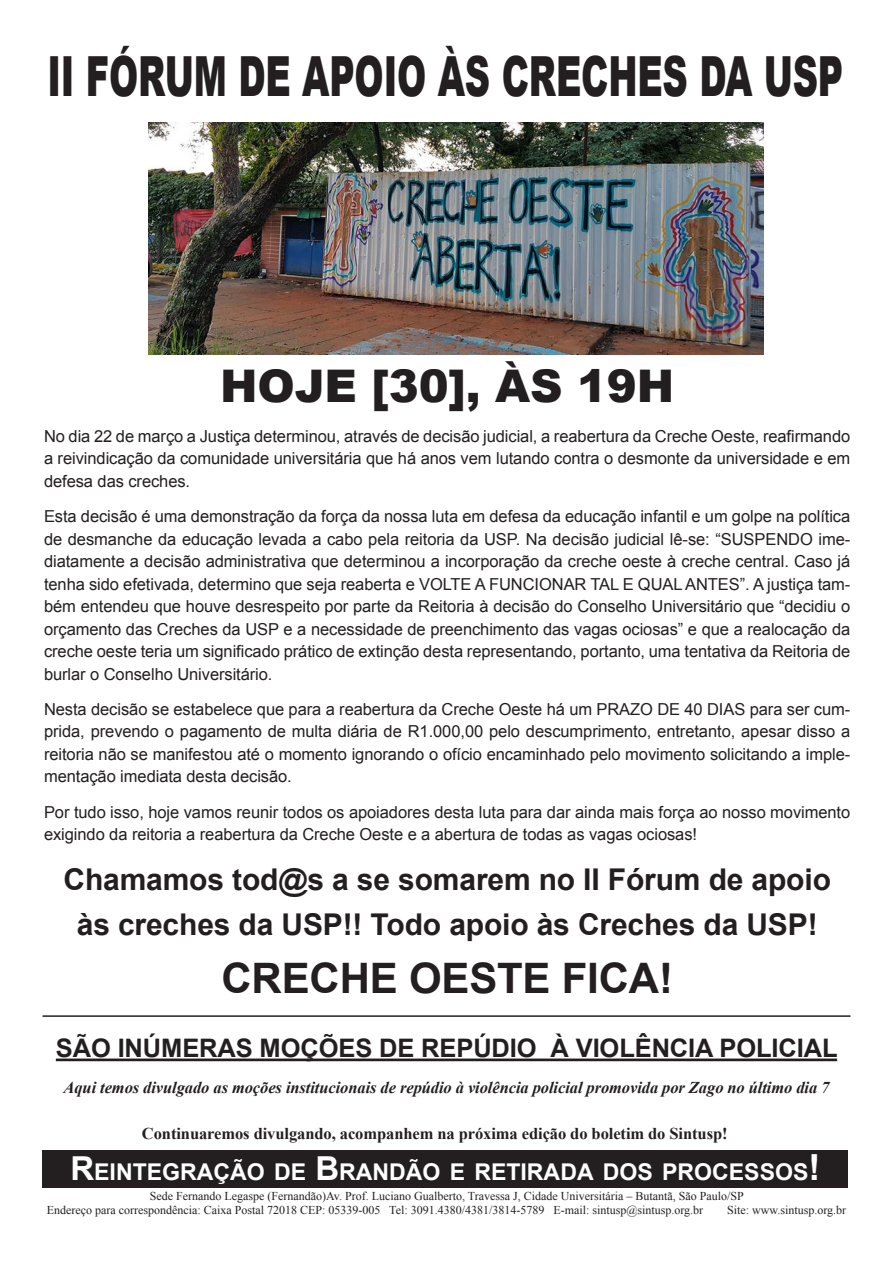
<style>
.page{position:relative;width:893px;height:1263px;background:#fff}
.page>*{position:absolute;margin:0;border:0;box-sizing:border-box;transform-origin:0 0}
.Título_3{font:900 55.35px "Arial";letter-spacing:-.005em;color:#231f20;scale:.63 1}
.Título_3-2{font:900 45px "Arial";letter-spacing:-.005em;color:#231f20}
.Título_3-3{font:700 42px "Arial";letter-spacing:-.005em;color:#231f20}
.Título_3-4{font:700 30px/45px "Arial";letter-spacing:-.005em;color:#231f20;text-align:center}
.Título_3-5{font:700 25.5px "Arial";letter-spacing:-.005em;color:#231f20}
.t1{font:700 23.1px "Arial";color:#fff}
.Título_3-6{font:16.5px/22.5px "Arial";letter-spacing:-.005em;color:#231f20;text-align:justify}
.Título_3-7{font:italic 700 16.5px "Times New Roman";letter-spacing:-.005em;color:#231f20}
.Título_3-8{font:700 16.5px "Times New Roman";letter-spacing:-.005em;color:#231f20}
.t2{font:12px/14.4px "Times New Roman";color:#231f20}
.s1{font-size:33px}
.s2{font-size:36px}
</style>
<div class="page">
<div style="left:43px;top:1150px;width:805px;height:37px;background:#231f20"></div>
<hr style="left:56px;top:1058px;width:781px;height:3px;background:#231f20">
<hr style="left:43px;top:1015px;width:807px;height:2px;background:#231f20">
<img style="left:148px;top:122px;width:615px;height:232px">
<p class="Título_3" style="left:47px;top:36px;width:1265px">II FÓRUM DE APOIO ÀS CRECHES DA USP</p>
<p class="Título_3-2" style="left:220px;top:354px;width:455px">HOJE [30], ÀS 19H</p>
<p class="Título_3-6" style="left:44px;top:425px;width:808px">No dia 22 de março a Justiça determinou, através de decisão judicial, a reabertura da Creche Oeste, reafirmando a reivindicação da comunidade universitária que há anos vem lutando contra o desmonte da universidade e em defesa das creches.</p>
<p class="Título_3-6" style="left:44px;top:505px;width:808px">Esta decisão é uma demonstração da força da nossa luta em defesa da educação infantil e um golpe na política de desmanche da educação levada a cabo pela reitoria da USP. Na decisão judicial lê-se: “SUSPENDO ime&shy;diatamente a decisão administrativa que determinou a incorporação da creche oeste à creche central. Caso já tenha sido efetivada, determino que seja reaberta e VOLTE A FUNCIONAR TAL E QUAL ANTES”. A justiça tam&shy;bém entendeu que houve desrespeito por parte da Reitoria à decisão do Conselho Universitário que “decidiu o orçamento das Creches da USP e a necessidade de preenchimento das vagas ociosas” e que a realocação da creche oeste teria um significado prático de extinção desta representando, portanto, uma tentativa da Reitoria de burlar o Conselho Universitário.</p>
<p class="Título_3-6" style="left:44px;top:698px;width:808px">Nesta decisão se estabelece que para a reabertura da Creche Oeste há um PRAZO DE 40 DIAS para ser cum&shy;prida, prevendo o pagamento de multa diária de R1.000,00 pelo descumprimento, entretanto, apesar disso a reitoria não se manifestou até o momento ignorando o ofício encaminhado pelo movimento solicitando a imple&shy;mentação imediata desta decisão.</p>
<p class="Título_3-6" style="left:44px;top:801px;width:808px">Por tudo isso, hoje vamos reunir todos os apoiadores desta luta para dar ainda mais força ao nosso movimento exigindo da reitoria a reabertura da Creche Oeste e a abertura de todas as vagas ociosas!</p>
<p class="Título_3-4" style="left:64px;top:858px;width:769px">Chamamos tod@s a se somarem no II Fórum de apoio às creches da USP!! Todo apoio às Creches da USP!</p>
<p class="Título_3-3" style="left:221px;top:950px;width:453px">CRECHE OESTE FICA!</p>
<p class="Título_3-5" style="left:56px;top:1031px;width:783px">SÃO INÚMERAS MOÇÕES DE REPÚDIO À VIOLÊNCIA POLICIAL</p>
<p class="Título_3-7" style="left:63px;top:1076px;width:767px">Aqui temos divulgado as moções institucionais de repúdio à violência policial promovida por Zago no último dia 7</p>
<p class="Título_3-8" style="left:142px;top:1122px;width:587px">Continuaremos divulgando, acompanhem na próxima edição do boletim do Sintusp!</p>
<h3 class="t1" style="left:70px;top:1156px;width:751px"><span class="s1">R</span>EINTEGRAÇÃO DE <span class="s1">B</span>RANDÃO E RETIRADA DOS PROCESSOS<span class="s2">!</span></h3>
<p class="t2" style="left:47px;top:1188px;width:698px;text-indent:103px">Sede Fernando Legaspe (Fernandão)Av. Prof. Luciano Gualberto, Travessa J, Cidade Universitária – Butantã, São Paulo/SP<br>Endereço para correspondência: Caixa Postal 72018 CEP: 05339-005 Tel: 3091.4380/4381/3814-5789 E-mail: sintusp@sintusp.org.br</p>
<p class="t2" style="left:727px;top:1203px;width:121px">Site: www.sintusp.org.br</p>
</div>
